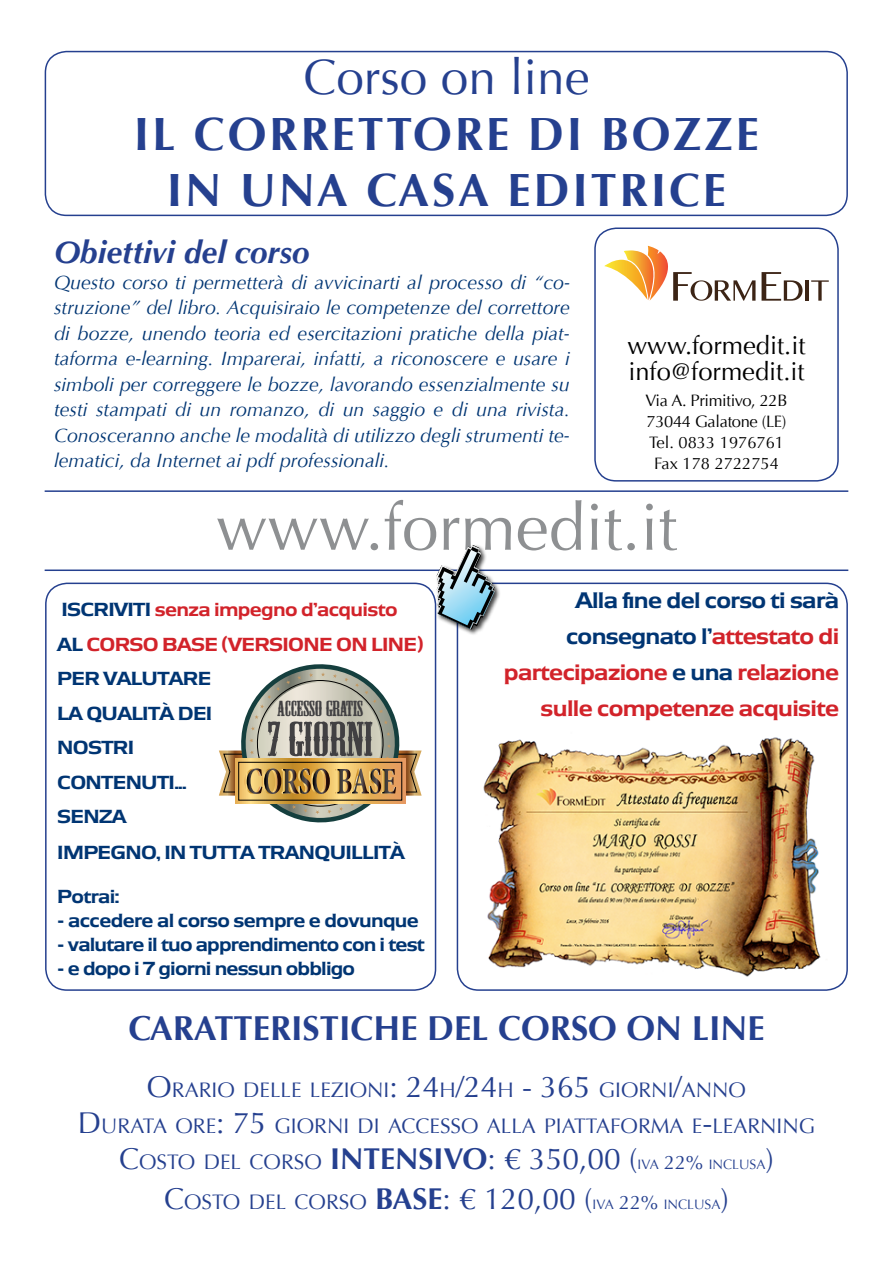
<style>
.page{position:relative;width:893px;height:1263px;background:#fff}
.page>*{position:absolute;margin:0;border:0;box-sizing:border-box;transform-origin:0 0}
.t1{font:66px "Optima";color:#8e9092}
.t2{font:49.5px "Optima";color:#25408f}
.t3{font:700 46.5px/55.8px "Optima";letter-spacing:.06em;color:#25408f;text-align:center}
.t4{font:45.3px "Mesquite Std";color:#414042;scale:1.29 1}
.t5{font:700 34.5px "Optima";color:#25408f}
.t6{font:italic 700 31.5px "Optima";color:#25408f}
.t7{font:25.5px/26.5px "Optima";color:#000}
.t8{font:21px/36px "Optima";color:#25408f;text-align:center}
.t9{font:20.25px "Mesquite Std";color:#414042;scale:1.29 1}
.t10{font:italic 19.5px/25.5px "Optima";color:#003573;text-align:justify}
.t11{font:500 19.5px/36px "Armada";color:#d2232a;text-align:right}
.t12{font:500 16.5px/34.5px "Armada";color:#003573}
.t13{font:16.5px/21px "Optima";letter-spacing:-.02em;color:#000;text-align:center}
.s1{color:#d2232a}
.s2{color:#003573}
.s3{font-size:30px}
.s4{font-weight:700;font-size:30px}
.s5{font-size:13.65px}
.s6{font-size:19.5px}
</style>
<div class="page">
<div style="left:45px;top:583px;width:391px;height:408px;border:2px solid #25408f;border-radius:21px"></div>
<div style="left:45px;top:51px;width:803px;height:165px;border:2px solid #25408f;border-radius:21px"></div>
<img style="left:483px;top:737px;width:338px;height:240px">
<div style="left:457px;top:583px;width:391px;height:408px;border:2px solid #25408f;border-radius:21px"></div>
<hr style="left:45px;top:569px;width:803px;height:2px;background:#25408f">
<div style="left:594px;top:227px;width:245px;height:255px;border:2px solid #25408f;border-radius:21px"></div>
<div style="left:435px;top:543px;width:66px;height:93px;background:#000;opacity:.75"></div>
<svg style="left:436px;top:545px;width:59px;height:86px"></svg>
<hr style="left:45px;top:490px;width:803px;height:2px;background:#25408f">
<svg style="left:604px;top:246px;width:151px;height:55px"></svg>
<svg style="left:761px;top:272px;width:41px;height:29px"></svg>
<hr style="left:805px;top:280px;width:3px;height:21px;background:#3c2415">
<svg style="left:811px;top:280px;width:18px;height:21px"></svg>
<svg style="left:219px;top:664px;width:203px;height:158px"></svg>
<h2 class="t2" style="left:303px;top:49px;width:288px">Corso on line</h2>
<h3 class="t3" style="left:134px;top:107px;width:627px">IL CORRETTORE DI BOZZE<br>IN UNA CASA EDITRICE</h3>
<h3 class="t6" style="left:54px;top:234px;width:257px">Obiettivi del corso</h3>
<p class="t10" style="left:54px;top:270px;width:517px">Questo corso ti permetterà di avvicinarti al processo di “co&shy;struzione” del libro. Acquisiraio le competenze del correttore di bozze, unendo teoria ed esercitazioni pratiche della piat&shy;taforma e-learning. Imparerai, infatti, a riconoscere e usare i simboli per correggere le bozze, lavorando essenzialmente su testi stampati di un romanzo, di un saggio e di una rivista.<br>Conosceranno anche le modalità di utilizzo degli strumenti te&shy;lematici, da Internet ai pdf professionali.</p>
<h3 class="t7" style="left:627px;top:332px;width:180px">www.formedit.it info@formedit.it</h3>
<p class="t13" style="left:645px;top:390px;width:143px">Via A. Primitivo, 22B<br>73044 Galatone (LE)<br>Tel. 0833 1976761<br>Fax 178 2722754</p>
<h1 class="t1" style="left:216px;top:489px;width:462px">www.formedit.it</h1>
<p class="t12" style="left:58px;top:593px;width:367px">ISCRIVITI <span class="s1">senza impegno d’acquisto<br></span>AL <span class="s1">CORSO BASE (VERSIONE ON LINE)<br></span>PER VALUTARE<br>LA QUALITÀ DEI<br>NOSTRI<br>CONTENUTI...<br>SENZA</p>
<p class="t12" style="left:58px;top:836px;width:348px">IMPEGNO, IN TUTTA TRANQUILLITÀ</p>
<p class="t12" style="left:58px;top:880px;width:63px">Potrai:</p>
<p class="t12" style="left:58px;top:904px;width:363px">- accedere al corso sempre e dovunque</p>
<p class="t12" style="left:58px;top:928px;width:368px">- valutare il tuo apprendimento con i test</p>
<p class="t12" style="left:58px;top:952px;width:299px">- e dopo i 7 giorni nessun obbligo</p>
<p class="t9" style="left:277px;top:697px;width:68px">ACCESSO GRATIS</p>
<h3 class="t4" style="left:267px;top:715px;width:83px">7 GIORNI</h3>
<p class="t11" style="left:504px;top:583px;width:336px"><span class="s2">Alla fine del corso ti sarà consegnato l’</span>attestato di partecipazione <span class="s2">e una</span> relazione sulle competenze acquisite</p>
<h3 class="t5" style="left:128px;top:1008px;width:638px">CARATTERISTICHE DEL CORSO ON LINE</h3>
<p class="t8" style="left:78px;top:1072px;width:739px"><span class="s3">O</span>RARIO DELLE LEZIONI<span class="s3">: 24</span>H<span class="s3">/24</span>H <span class="s3">- 365</span> GIORNI<span class="s3">/</span>ANNO<br><span class="s3">D</span> URATA ORE<span class="s3">: 75</span> GIORNI DI ACCESSO ALLA PIATTAFORMA E<span class="s3">-</span>LEARNING<br><span class="s3">C</span>OSTO DEL CORSO <span class="s4">INTENSIVO</span><span class="s3">: € 350,00 (</span><span class="s5">IVA</span> <span class="s6">22%</span> <span class="s5">INCLUSA</span><span class="s3">)</span></p>
<p class="t8" style="left:164px;top:1184px;width:566px"><span class="s3">C</span>OSTO DEL CORSO <span class="s4">BASE</span><span class="s3">: € 120,00 (</span><span class="s5">IVA</span> <span class="s6">22%</span> <span class="s5">INCLUSA</span><span class="s3">)</span></p>
</div>
